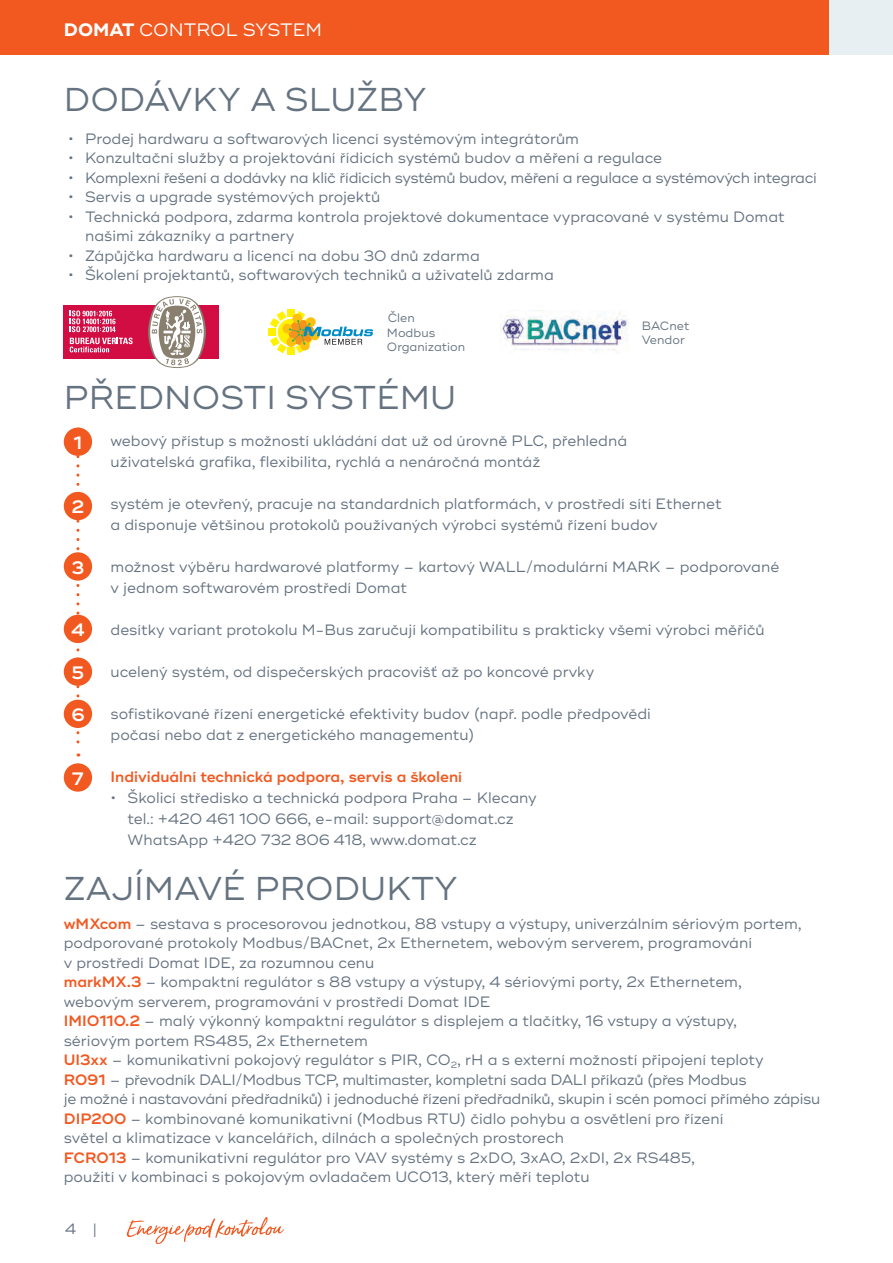
<style>
.page{position:relative;width:893px;height:1263px;background:#fff}
.page>*{position:absolute;margin:0;border:0;box-sizing:border-box;transform-origin:0 0}
.t1{font:33px "Ridley Grotesk";color:#657280}
.t2{font:18px "Ridley Grotesk";color:#fff}
.t3{font:600 18px "Ridley Grotesk";color:#fff}
.t4{font:15px/19.5px "Ridley Grotesk";color:#657280}
.t5{font:15px "Ridley Grotesk";letter-spacing:-.02em;color:#657280}
.t6{font:600 15px "Ridley Grotesk";color:#f15921}
.t7{font:12px/14.4px "Ridley Grotesk";color:#657280}
.s1{font-weight:700}
.s2{font-weight:600;color:#f15921}
</style>
<div class="page">
<div style="left:787px;top:0;width:106px;height:55px;background:#e8eff2"></div>
<div style="left:0;top:0;width:829px;height:55px;background:#f15921"></div>
<svg style="left:127px;top:1217px;width:157px;height:27px"></svg>
<svg style="left:76px;top:456px;width:3px;height:300px"></svg>
<div style="left:64px;top:428px;width:28px;height:28px;background:#f15921;border-radius:50%"></div>
<div style="left:64px;top:492px;width:28px;height:28px;background:#f15921;border-radius:50%"></div>
<div style="left:64px;top:552px;width:28px;height:29px;background:#f15921;border-radius:50%"></div>
<div style="left:64px;top:615px;width:28px;height:28px;background:#f15921;border-radius:50%"></div>
<div style="left:64px;top:657px;width:28px;height:29px;background:#f15921;border-radius:50%"></div>
<div style="left:64px;top:700px;width:28px;height:28px;background:#f15921;border-radius:50%"></div>
<div style="left:64px;top:763px;width:28px;height:29px;background:#f15921;border-radius:50%"></div>
<div style="left:269px;top:329px;width:7px;height:7px;background:#fff101"></div>
<div style="left:288px;top:347px;width:7px;height:7px;background:#fff101"></div>
<div style="left:287px;top:310px;width:7px;height:7px;background:#fff101"></div>
<svg style="left:270px;top:311px;width:103px;height:42px"></svg>
<img style="left:501px;top:312px;width:127px;height:41px">
<div style="left:64px;top:306px;width:155px;height:53px;background:#d20d44"></div>
<svg style="left:148px;top:296px;width:58px;height:72px"></svg>
<svg style="left:70px;top:338px;width:63px;height:14px"></svg>
<svg style="left:70px;top:310px;width:46px;height:22px"></svg>
<p class="t2" style="left:64px;top:19px;width:260px"><span class="s1">DOMAT</span> CONTROL SYSTEM</p>
<h1 class="t1" style="left:64px;top:80px;width:364px">DODÁVKY A SLUŽBY</h1>
<p class="t4" style="left:68px;top:129px;width:512px">• Prodej hardwaru a softwarových licencí systémovým integrátorům</p>
<p class="t4" style="left:68px;top:149px;width:596px">• Konzultační služby a projektování řídicích systémů budov a měření a regulace</p>
<p class="t5" style="left:68px;top:169px;width:750px">• Komplexní řešení a dodávky na klíč řídicích systémů budov, měření a regulace a systémových integrací</p>
<p class="t4" style="left:68px;top:188px;width:314px">• Servis a upgrade systémových projektů</p>
<p class="t4" style="left:85px;top:207px;width:701px;text-indent:-17px">• Technická podpora, zdarma kontrola projektové dokumentace vypracované v systému Domat našimi zákazníky a partnery</p>
<p class="t4" style="left:68px;top:246px;width:413px">• Zápůjčka hardwaru a licencí na dobu 30 dnů zdarma</p>
<p class="t4" style="left:68px;top:266px;width:487px">• Školení projektantů, softwarových techniků a uživatelů zdarma</p>
<p class="t7" style="left:387px;top:311px;width:80px">Člen<br>Modbus<br>Organization</p>
<p class="t7" style="left:642px;top:319px;width:49px">BACnet<br>Vendor</p>
<h1 class="t1" style="left:64px;top:378px;width:394px">PŘEDNOSTI SYSTÉMU</h1>
<p class="t3" style="left:74px;top:432px;width:10px">1</p>
<p class="t3" style="left:72px;top:496px;width:14px">2</p>
<p class="t3" style="left:72px;top:557px;width:14px">3</p>
<p class="t3" style="left:71px;top:619px;width:15px">4</p>
<p class="t3" style="left:72px;top:662px;width:14px">5</p>
<p class="t3" style="left:71px;top:704px;width:15px">6</p>
<p class="t3" style="left:72px;top:768px;width:14px">7</p>
<p class="t4" style="left:111px;top:431px;width:518px;line-height:21px">webový přístup s možností ukládání dat už od úrovně PLC, přehledná uživatelská grafika, flexibilita, rychlá a nenáročná montáž</p>
<p class="t4" style="left:111px;top:494px;width:613px;line-height:21px">systém je otevřený, pracuje na standardních platformách, v prostředí sítí Ethernet a disponuje většinou protokolů používaných výrobci systémů řízení budov</p>
<p class="t4" style="left:111px;top:557px;width:670px;line-height:21px">možnost výběru hardwarové platformy – kartový WALL/modulární MARK – podporované v jednom softwarovém prostředí Domat</p>
<p class="t4" style="left:111px;top:621px;width:656px">desítky variant protokolu M-Bus zaručují kompatibilitu s prakticky všemi výrobci měřičů</p>
<p class="t4" style="left:111px;top:663px;width:485px">ucelený systém, od dispečerských pracovišť až po koncové prvky</p>
<p class="t4" style="left:111px;top:704px;width:542px;line-height:21px">sofistikované řízení energetické efektivity budov (např. podle předpovědi počasí nebo dat z energetického managementu)</p>
<p class="t6" style="left:111px;top:768px;width:353px">Individuální technická podpora, servis a školení</p>
<p class="t4" style="left:128px;top:788px;width:411px;line-height:21px;text-indent:-17px">• Školicí středisko a technická podpora Praha – Klecany tel.: +420 461 100 666, e-mail: support@domat.cz<br>WhatsApp +420 732 806 418, www.domat.cz</p>
<h1 class="t1" style="left:64px;top:868px;width:396px">ZAJÍMAVÉ PRODUKTY</h1>
<p class="t4" style="left:64px;top:914px;width:758px"><span class="s2">wMXcom</span> – sestava s procesorovou jednotkou, 88 vstupy a výstupy, univerzálním sériovým portem, podporované protokoly Modbus/BACnet, 2x Ethernetem, webovým serverem, programování<br>v prostředí Domat IDE, za rozumnou cenu<br><span class="s2">markMX.3</span> – kompaktní regulátor s 88 vstupy a výstupy, 4 sériovými porty, 2x Ethernetem,<br>webovým serverem, programování v prostředí Domat IDE<br><span class="s2">IMIO110.2</span> – malý výkonný kompaktní regulátor s displejem a tlačítky, 16 vstupy a výstupy,<br>sériovým portem RS485, 2x Ethernetem<br><span class="s2">UI3xx</span> – komunikativní pokojový regulátor s PIR, CO<sub>2</sub>, rH a s externí možností připojení teploty<br><span class="s2">R091</span> – převodník DALI/Modbus TCP, multimaster, kompletní sada DALI příkazů (přes Modbus<br>je možné i nastavování předřadníků) i jednoduché řízení předřadníků, skupin i scén pomocí přímého zápisu <span class="s2">DIP200</span> – kombinované komunikativní (Modbus RTU) čidlo pohybu a osvětlení pro řízení<br>světel a klimatizace v kancelářích, dílnách a společných prostorech<br><span class="s2">FCR013</span> – komunikativní regulátor pro VAV systémy s 2xDO, 3xAO, 2xDI, 2x RS485,<br>použití v kombinaci s pokojovým ovladačem UC013, který měří teplotu</p>
<p class="t4" style="left:65px;top:1219px;width:33px">4 |</p>
</div>
